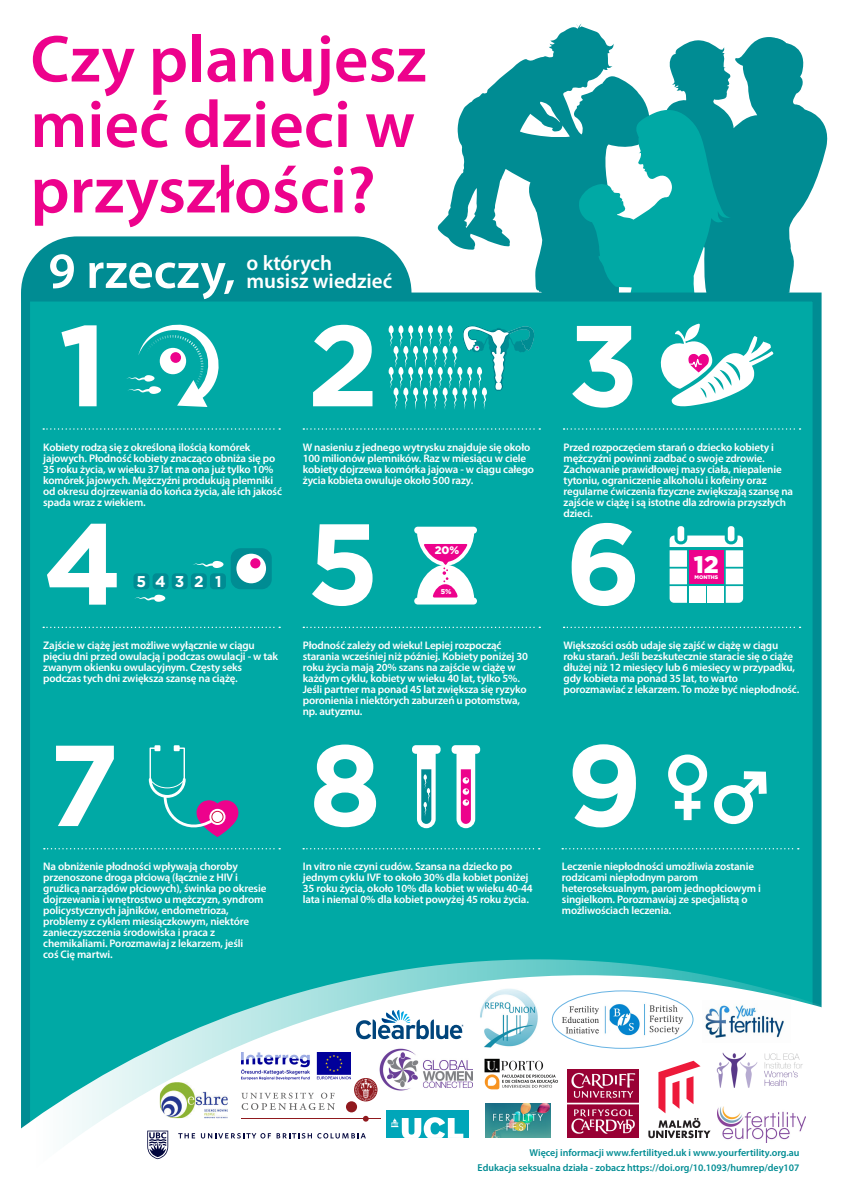
<style>
.page{position:relative;width:842px;height:1191px;background:#fff}
.page>*{position:absolute;margin:0;border:0;box-sizing:border-box;transform-origin:0 0}
.t1{font:700 114.8px "Gotham";color:#fff}
.t2{font:600 67px/65.5px "Myriad Pro";color:#ed028c}
.t3{font:600 51px "Myriad Pro";color:#fff}
.t4{font:900 23.9px "Gotham";color:#fff}
.t5{font:600 21px/18.1px "Myriad Pro";color:#fff}
.t6{font:700 15.7px "Gotham";color:#fff}
.t7{font:600 11px/11px "Myriad Pro";letter-spacing:-.015em;color:#fff}
.t8{font:900 10.9px "Gotham";color:#fff}
.t9{font:600 10px/15.6px "Myriad Pro";color:#008c93;text-align:right}
.t10{font:900 7px "Gotham";color:#fff}
.t11{font:900 5.2px "Gotham";color:#fff}
</style>
<div class="page">
<svg style="left:668px;top:37px;width:160px;height:274px;fill:#008c93"></svg>
<svg style="left:437px;top:23px;width:211px;height:269px;fill:#008c93"></svg>
<div style="left:21px;top:236px;width:390px;height:113px;background:#008c93;border-radius:56px"></div>
<svg style="left:577px;top:108px;width:157px;height:184px;background:#1fa8a9"></svg>
<div style="left:21px;top:292px;width:800px;height:667px;background:#00a9a5"></div>
<svg style="left:21px;top:959px;width:801px;height:16px;background:#1bb1ae"></svg>
<svg style="left:21px;top:975px;width:801px;height:185px"></svg>
<svg style="left:43px;top:428px;width:237px;height:2px"></svg>
<svg style="left:303px;top:428px;width:237px;height:2px"></svg>
<svg style="left:564px;top:428px;width:236px;height:2px"></svg>
<svg style="left:43px;top:626px;width:237px;height:2px"></svg>
<svg style="left:303px;top:626px;width:237px;height:2px"></svg>
<svg style="left:564px;top:626px;width:236px;height:2px"></svg>
<svg style="left:303px;top:848px;width:237px;height:1px"></svg>
<svg style="left:562px;top:848px;width:237px;height:1px"></svg>
<svg style="left:44px;top:848px;width:236px;height:1px"></svg>
<div style="left:452px;top:745px;width:28px;height:9px;background:#fff;border-radius:4px"></div>
<svg style="left:456px;top:753px;width:19px;height:75px"></svg>
<div style="left:412px;top:745px;width:29px;height:9px;background:#fff;border-radius:4px"></div>
<svg style="left:417px;top:753px;width:19px;height:75px"></svg>
<svg style="left:192px;top:561px;width:32px;height:7px"></svg>
<svg style="left:134px;top:594px;width:31px;height:8px"></svg>
<div style="left:210px;top:573px;width:16px;height:16px;background:#008c93;border-radius:4px"></div>
<div style="left:191px;top:573px;width:16px;height:16px;background:#008c93;border-radius:4px"></div>
<div style="left:172px;top:573px;width:16px;height:16px;background:#008c93;border-radius:4px"></div>
<div style="left:153px;top:573px;width:16px;height:16px;background:#008c93;border-radius:4px"></div>
<div style="left:133px;top:573px;width:16px;height:16px;background:#008c93;border-radius:4px"></div>
<div style="left:231px;top:548px;width:41px;height:41px;background:#008c93;border-radius:10px"></div>
<div style="left:236px;top:553px;width:30px;height:30px;background:#fff;border-radius:50%"></div>
<div style="left:250px;top:558px;width:10px;height:10px;background:#ed028c;border-radius:50%"></div>
<svg style="left:126px;top:320px;width:97px;height:87px;background:#33bab6"></svg>
<div style="left:414px;top:597px;width:63px;height:7px;background:#fff;border-radius:3px"></div>
<div style="left:414px;top:526px;width:63px;height:7px;background:#fff;border-radius:3px"></div>
<svg style="left:417px;top:533px;width:57px;height:65px"></svg>
<div style="left:677px;top:526px;width:7px;height:15px;background:#fff;border-radius:3px"></div>
<div style="left:728px;top:526px;width:6px;height:15px;background:#fff;border-radius:3px"></div>
<svg style="left:670px;top:535px;width:73px;height:68px"></svg>
<div style="left:689px;top:550px;width:35px;height:34px;background:#ed028c"></div>
<div style="left:160px;top:348px;width:26px;height:26px;background:#fff;border-radius:50%"></div>
<div style="left:170px;top:352px;width:11px;height:11px;background:#ed028c;border-radius:50%"></div>
<svg style="left:389px;top:325px;width:146px;height:85px;background:#2cb5b3"></svg>
<svg style="left:147px;top:745px;width:91px;height:92px;background:#2f9ea9"></svg>
<svg style="left:658px;top:323px;width:115px;height:85px"></svg>
<svg style="left:705px;top:766px;width:66px;height:67px"></svg>
<svg style="left:672px;top:758px;width:31px;height:31px"></svg>
<div style="left:668px;top:754px;width:39px;height:39px;border:8px solid #fff;border-radius:50%"></div>
<div style="left:684px;top:789px;width:8px;height:31px;background:#fff"></div>
<div style="left:675px;top:801px;width:25px;height:8px;background:#fff"></div>
<img style="left:717px;top:1106px;width:88px;height:37px">
<img style="left:715px;top:1047px;width:93px;height:45px">
<img style="left:485px;top:1103px;width:65px;height:35px">
<img style="left:476px;top:1055px;width:92px;height:37px">
<svg style="left:648px;top:1060px;width:63px;height:78px"></svg>
<svg style="left:147px;top:1130px;width:21px;height:29px"></svg>
<svg style="left:178px;top:1133px;width:17px;height:5px"></svg>
<svg style="left:201px;top:1133px;width:70px;height:5px"></svg>
<svg style="left:277px;top:1133px;width:89px;height:5px"></svg>
<img style="left:703px;top:1000px;width:87px;height:42px">
<img style="left:558px;top:995px;width:131px;height:44px">
<div style="left:552px;top:990px;width:141px;height:58px;border:1px solid #67b3e3;border-radius:50%"></div>
<img style="left:340px;top:976px;width:116px;height:102px">
<svg style="left:356px;top:1009px;width:107px;height:31px"></svg>
<img style="left:378px;top:1047px;width:94px;height:45px">
<div style="left:387px;top:1110px;width:82px;height:28px;background:#00a6b9"></div>
<svg style="left:391px;top:1117px;width:72px;height:21px"></svg>
<img style="left:242px;top:1052px;width:109px;height:27px">
<svg style="left:354px;top:1078px;width:23px;height:23px"></svg>
<div style="left:346px;top:1101px;width:11px;height:11px;background:#90191e;border-radius:50%"></div>
<svg style="left:363px;top:1115px;width:6px;height:6px"></svg>
<svg style="left:355px;top:1078px;width:22px;height:22px"></svg>
<svg style="left:241px;top:1092px;width:94px;height:18px"></svg>
<hr style="left:241px;top:1118px;width:139px;height:1px;background:#90191e">
<img style="left:567px;top:1069px;width:72px;height:69px">
<img style="left:478px;top:988px;width:62px;height:59px">
<img style="left:160px;top:1082px;width:68px;height:36px">
<h2 class="t2" style="left:31px;top:27px;width:398px">Czy planujesz mieć dzieci w przyszłości?</h2>
<h3 class="t3" style="left:48px;top:242px;width:189px">9 rzeczy,</h3>
<h3 class="t5" style="left:246px;top:254px;width:147px">o których musisz wiedzieć</h3>
<h1 class="t1" style="left:59px;top:299px;width:50px">1</h1>
<p class="t7" style="left:43px;top:441px;width:240px">Kobiety rodzą się z określoną ilością komórek jajowych. Płodność kobiety znacząco obniża się po 35 roku życia, w wieku 37 lat ma ona już tylko 10% komórek jajowych. Mężczyźni produkują plemniki od okresu dojrzewania do końca życia, ale ich jakość spada wraz z wiekiem.</p>
<h1 class="t1" style="left:43px;top:497px;width:81px">4</h1>
<p class="t7" style="left:43px;top:640px;width:236px">Zajście w ciążę jest możliwe wyłącznie w ciągu pięciu dni przed owulacją i podczas owulacji - w tak zwanym okienku owulacyjnym. Częsty seks podczas tych dni zwiększa szansę na ciążę.</p>
<h3 class="t6" style="left:137px;top:572px;width:87px">5432 1</h3>
<h1 class="t1" style="left:48px;top:719px;width:73px">7</h1>
<p class="t7" style="left:43px;top:861px;width:225px">Na obniżenie płodności wpływają choroby przenoszone droga płciową (łącznie z HIV i gruźlicą narządów płciowych), świnka po okresie dojrzewania i wnętrostwo u mężczyzn, syndrom policystycznych jajników, endometrioza, problemy z cyklem miesiączkowym, niektóre zanieczyszczenia środowiska i praca z chemikaliami. Porozmawiaj z lekarzem, jeśli<br>coś Cię martwi.</p>
<h1 class="t1" style="left:307px;top:299px;width:73px">2</h1>
<p class="t7" style="left:303px;top:441px;width:233px">W nasieniu z jednego wytrysku znajduje się około 100 milionów plemników. Raz w miesiącu w ciele kobiety dojrzewa komórka jajowa - w ciągu całego życia kobieta owuluje około 500 razy.</p>
<h1 class="t1" style="left:307px;top:497px;width:74px">5</h1>
<p class="t7" style="left:303px;top:640px;width:227px">Płodność zależy od wieku! Lepiej rozpocząć starania wcześniej niż później. Kobiety poniżej 30 roku życia mają 20% szans na zajście w ciążę w każdym cyklu, kobiety w wieku 40 lat, tylko 5%.<br>Jeśli partner ma ponad 45 lat zwiększa się ryzyko poronienia i niektórych zaburzeń u potomstwa, np. autyzmu.</p>
<p class="t8" style="left:435px;top:543px;width:26px">20%</p>
<p class="t10" style="left:441px;top:587px;width:12px">5%</p>
<h1 class="t1" style="left:309px;top:719px;width:74px">8</h1>
<p class="t7" style="left:303px;top:861px;width:231px">In vitro nie czyni cudów. Szansa na dziecko po jednym cyklu IVF to około 30% dla kobiet poniżej 35 roku życia, około 10% dla kobiet w wieku 40-44 lata i niemal 0% dla kobiet powyżej 45 roku życia.</p>
<h1 class="t1" style="left:568px;top:299px;width:73px">3</h1>
<p class="t7" style="left:564px;top:441px;width:231px">Przed rozpoczęciem starań o dziecko kobiety i mężczyźni powinni zadbać o swoje zdrowie.<br>Zachowanie prawidłowej masy ciała, niepalenie tytoniu, ograniczenie alkoholu i kofeiny oraz regularne ćwiczenia fizyczne zwiększają szansę na zajście w ciążę i są istotne dla zdrowia przyszłych dzieci.</p>
<h1 class="t1" style="left:565px;top:497px;width:77px">6</h1>
<p class="t7" style="left:564px;top:640px;width:237px">Większości osób udaje się zajść w ciążę w ciągu roku starań. Jeśli bezskutecznie staracie się o ciążę dłużej niż 12 miesięcy lub 6 miesięcy w przypadku, gdy kobieta ma ponad 35 lat, to warto porozmawiać z lekarzem. To może być niepłodność.</p>
<h3 class="t4" style="left:694px;top:548px;width:27px">12</h3>
<p class="t11" style="left:694px;top:573px;width:25px">MONTHS</p>
<h1 class="t1" style="left:566px;top:719px;width:77px">9</h1>
<p class="t7" style="left:562px;top:861px;width:200px">Leczenie niepłodności umożliwia zostanie rodzicami niepłodnym parom heteroseksualnym, parom jednopłciowym i singielkom. Porozmawiaj ze specjalistą o możliwościach leczenia.</p>
<p class="t9" style="left:478px;top:1144px;width:323px">Więcej informacji www.fertilityed.uk i www.yourfertility.org.au<br>Edukacja seksualna działa - zobacz https://doi.org/10.1093/humrep/dey107</p>
</div>
